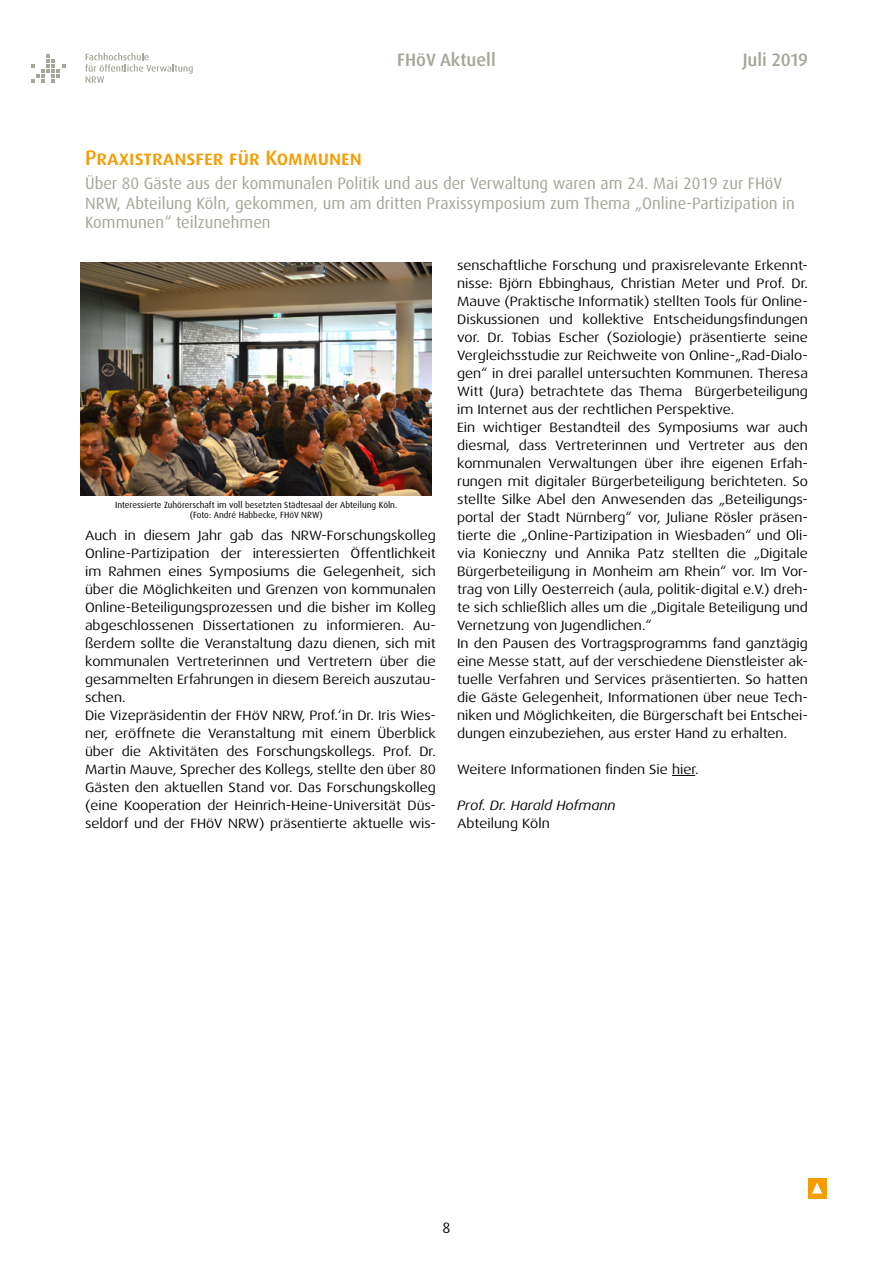
<style>
.page{position:relative;width:893px;height:1263px;background:#fff}
.page>*{position:absolute;margin:0;border:0;box-sizing:border-box;transform-origin:0 0}
.t1{font:500 21px "Dax OT";color:#f59c00}
.t2{font:500 18px "Dax OT";color:#a3a698}
.t3{font:16.5px/19.8px "Dax";color:#a3a698}
.t4{font:15px "Dax Regular Caps";color:#000}
.t5{font:13.5px/18px "Dax Wide";color:#000;text-align:justify}
.t6{font:italic 13.5px "Dax Wide";color:#000}
.t7{font:9px "Dax";color:#000}
</style>
<div class="page">
<div style="left:808px;top:1178px;width:18px;height:20px;background:#f59c00"></div>
<svg style="left:812px;top:1182px;width:10px;height:11px"></svg>
<svg style="left:31px;top:54px;width:34px;height:29px"></svg>
<svg style="left:85px;top:53px;width:108px;height:30px"></svg>
<svg style="left:672px;top:775px;width:23px;height:1px"></svg>
<img style="left:81px;top:263px;width:351px;height:232px">
<h2 class="t2" style="left:397px;top:49px;width:100px">FHöV Aktuell</h2>
<h2 class="t2" style="left:743px;top:49px;width:67px">Juli 2019</h2>
<p class="t1" style="left:85px;top:144px;width:278px">Praxistransfer für Kommunen</p>
<p class="t3" style="left:85px;top:173px;width:711px">Über 80 Gäste aus der kommunalen Politik und aus der Verwaltung waren am 24. Mai 2019 zur FHöV<br>NRW, Abteilung Köln, gekommen, um am dritten Praxissymposium zum Thema „Online-Partizipation in<br>Kommunen“ teilzunehmen</p>
<p class="t7" style="left:115px;top:499px;width:284px">Interessierte Zuhörerschaft im voll besetzten Städtesaal der Abteilung Köln.</p>
<p class="t7" style="left:190px;top:510px;width:134px">(Foto: André Habbecke, FHöV NRW)</p>
<p class="t5" style="left:85px;top:526px;width:352px">Auch in diesem Jahr gab das NRW-Forschungskolleg Online-Partizipation der interessierten Öffentlichkeit im Rahmen eines Symposiums die Gelegenheit, sich über die Möglichkeiten und Grenzen von kommunalen Online-Beteiligungsprozessen und die bisher im Kolleg abgeschlossenen Dissertationen zu informieren. Au&shy;ßerdem sollte die Veranstaltung dazu dienen, sich mit kommunalen Vertreterinnen und Vertretern über die gesammelten Erfahrungen in diesem Bereich auszutau&shy;schen.</p>
<p class="t5" style="left:85px;top:706px;width:352px">Die Vizepräsidentin der FHöV NRW, Prof.‘in Dr. Iris Wies&shy;ner, eröffnete die Veranstaltung mit einem Überblick über die Aktivitäten des Forschungskollegs. Prof. Dr.<br>Martin Mauve, Sprecher des Kollegs, stellte den über 80<br>Gästen den aktuellen Stand vor. Das Forschungskolleg (eine Kooperation der Heinrich-Heine-Universität Düs&shy;seldorf und der FHöV NRW) präsentierte aktuelle wis-</p>
<p class="t5" style="left:457px;top:256px;width:352px">senschaftliche Forschung und praxisrelevante Erkennt&shy;nisse: Björn Ebbinghaus, Christian Meter und Prof. Dr.<br>Mauve (Praktische Informatik) stellten Tools für Online-Diskussionen und kollektive Entscheidungsfindungen vor. Dr. Tobias Escher (Soziologie) präsentierte seine Vergleichsstudie zur Reichweite von Online-„Rad-Dialo&shy;gen“ in drei parallel untersuchten Kommunen. Theresa Witt (Jura) betrachtete das Thema Bürgerbeteiligung im Internet aus der rechtlichen Perspektive.</p>
<p class="t5" style="left:457px;top:418px;width:352px">Ein wichtiger Bestandteil des Symposiums war auch diesmal, dass Vertreterinnen und Vertreter aus den kommunalen Verwaltungen über ihre eigenen Erfah&shy;rungen mit digitaler Bürgerbeteiligung berichteten. So stellte Silke Abel den Anwesenden das „Beteiligungs&shy;portal der Stadt Nürnberg“ vor, Juliane Rösler präsen&shy;tierte die „Online-Partizipation in Wiesbaden“ und Oli&shy;via Konieczny und Annika Patz stellten die „Digitale Bürgerbeteiligung in Monheim am Rhein“ vor. Im Vor&shy;trag von Lilly Oesterreich (aula, politik-digital e.V.) dreh&shy;te sich schließlich alles um die „Digitale Beteiligung und Vernetzung von Jugendlichen.“</p>
<p class="t5" style="left:457px;top:634px;width:352px">In den Pausen des Vortragsprogramms fand ganztägig eine Messe statt, auf der verschiedene Dienstleister ak&shy;tuelle Verfahren und Services präsentierten. So hatten die Gäste Gelegenheit, Informationen über neue Tech&shy;niken und Möglichkeiten, die Bürgerschaft bei Entschei&shy;dungen einzubeziehen, aus erster Hand zu erhalten.</p>
<p class="t5" style="left:457px;top:760px;width:243px">Weitere Informationen finden Sie hier.</p>
<p class="t6" style="left:457px;top:798px;width:160px">Prof. Dr. Harald Hofmann</p>
<p class="t5" style="left:457px;top:814px;width:94px">Abteilung Köln</p>
<p class="t4" style="left:442px;top:1219px;width:10px">8</p>
</div>
